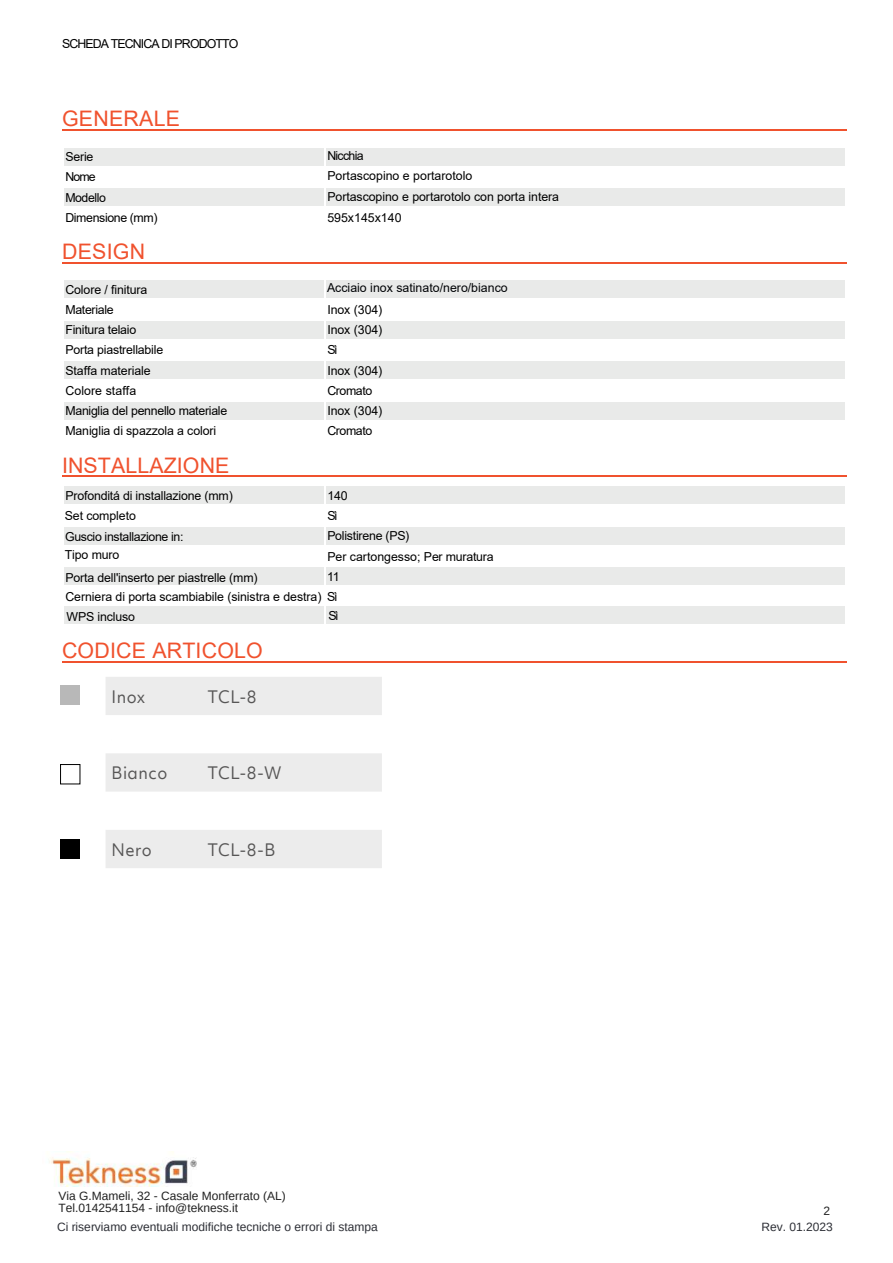
<style>
.page{position:relative;width:893px;height:1263px;background:#fff}
.page>*{position:absolute;margin:0;border:0;box-sizing:border-box;transform-origin:0 0}
.t1{font:21.3px "Arial";letter-spacing:.01em;color:#f0522e}
.t2{font:16.5px "Objektiv Mk 1";letter-spacing:.03em;color:#575656;scale:.95 1}
.t3{font:12.3px/20.2px "Arial";letter-spacing:-.015em;color:#000}
.t4{font:12.3px/21px "Arial";letter-spacing:-.03em;color:#000}
.t5{font:12.3px "Arial";color:#020407}
.t6{font:12.3px "Arial";letter-spacing:-.07em;color:#000}
.t7{font:12.3px "Arial";letter-spacing:-.035em;color:#000}
.t8{font:12.3px "Arial";letter-spacing:.005em;color:#000}
.t9{font:12.3px "Arial";letter-spacing:-.055em;color:#000}
.t10{font:12px/12px "Arimo";color:#212121}
.t11{font:12px "Arimo";color:#2c2e35}
.s1{font-style:inherit}
</style>
<div class="page">
<hr style="left:62px;top:130px;width:785px;height:1px;background:#f0522e">
<div style="left:64px;top:148px;width:260px;height:18px;background:#e9eae9"></div>
<div style="left:326px;top:148px;width:518px;height:18px;background:#e9eae9"></div>
<div style="left:64px;top:188px;width:260px;height:18px;background:#e9eae9"></div>
<div style="left:326px;top:188px;width:518px;height:18px;background:#e9eae9"></div>
<hr style="left:62px;top:262px;width:785px;height:1px;background:#f0522e">
<div style="left:64px;top:280px;width:260px;height:18px;background:#e9eae9"></div>
<div style="left:326px;top:280px;width:518px;height:18px;background:#e9eae9"></div>
<div style="left:64px;top:321px;width:260px;height:18px;background:#e9eae9"></div>
<div style="left:326px;top:321px;width:518px;height:18px;background:#e9eae9"></div>
<div style="left:64px;top:361px;width:260px;height:18px;background:#e9eae9"></div>
<div style="left:326px;top:361px;width:518px;height:18px;background:#e9eae9"></div>
<div style="left:64px;top:402px;width:260px;height:18px;background:#e9eae9"></div>
<div style="left:326px;top:402px;width:518px;height:18px;background:#e9eae9"></div>
<hr style="left:62px;top:476px;width:785px;height:1px;background:#f0522e">
<div style="left:64px;top:486px;width:260px;height:18px;background:#e9eae9"></div>
<div style="left:326px;top:486px;width:518px;height:18px;background:#e9eae9"></div>
<div style="left:64px;top:527px;width:260px;height:18px;background:#e9eae9"></div>
<div style="left:326px;top:527px;width:518px;height:18px;background:#e9eae9"></div>
<div style="left:64px;top:567px;width:260px;height:18px;background:#e9eae9"></div>
<div style="left:326px;top:567px;width:518px;height:18px;background:#e9eae9"></div>
<hr style="left:62px;top:661px;width:785px;height:1px;background:#f0522e">
<div style="left:64px;top:606px;width:260px;height:18px;background:#e9eae9"></div>
<div style="left:326px;top:606px;width:518px;height:18px;background:#e9eae9"></div>
<svg style="left:106px;top:677px;width:276px;height:191px;fill:#ececec"></svg>
<div style="left:60px;top:685px;width:20px;height:20px;background:#b8b8b8"></div>
<div style="left:60px;top:839px;width:20px;height:19px;background:#000"></div>
<div style="left:60px;top:764px;width:20px;height:20px;border:1px solid #000"></div>
<div style="left:110px;top:725px;width:172px;height:21px;background:#fff"></div>
<div style="left:104px;top:802px;width:191px;height:20px;background:#fff"></div>
<img style="left:49px;top:1151px;width:148px;height:35px">
<p class="t6" style="left:62px;top:35px;width:178px">SCHEDA TECNICA DI PRODOTTO</p>
<h1 class="t1" style="left:62px;top:104px;width:120px">GENERALE</h1>
<p class="t3" style="left:65px;top:147px;width:30px">Serie</p>
<p class="t9" style="left:327px;top:147px;width:38px">Nicchia</p>
<p class="t3" style="left:65px;top:167px;width:94px">Nome<br>Modello<br>Dimensione (mm)</p>
<p class="t3" style="left:327px;top:165px;width:233px;line-height:21px">Portascopino e portarotolo<br>Portascopino e portarotolo con porta intera<br>595x145x140</p>
<h1 class="t1" style="left:62px;top:237px;width:85px">DESIGN</h1>
<p class="t3" style="left:65px;top:279px;width:84px">Colore / finitura<br>Materiale</p>
<p class="t5" style="left:327px;top:280px;width:182px">Acciaio inox satinato/nero/bianco</p>
<p class="t3" style="left:327px;top:299px;width:57px">Inox (304)</p>
<p class="t3" style="left:65px;top:320px;width:72px">Finitura telaio</p>
<p class="t3" style="left:327px;top:320px;width:57px">Inox (304)</p>
<p class="t3" style="left:65px;top:340px;width:99px">Porta piastrellabile</p>
<p class="t3" style="left:327px;top:340px;width:12px">Sì</p>
<p class="t3" style="left:65px;top:360px;width:87px">Staffa materiale</p>
<p class="t3" style="left:327px;top:360px;width:57px">Inox (304)</p>
<p class="t8" style="left:65px;top:382px;width:72px">Colore staffa</p>
<p class="t7" style="left:327px;top:382px;width:46px">Cromato</p>
<p class="t3" style="left:65px;top:401px;width:163px">Maniglia del pennello materiale</p>
<p class="t3" style="left:327px;top:401px;width:57px">Inox (304)</p>
<p class="t3" style="left:65px;top:421px;width:152px">Maniglia di spazzola a colori</p>
<p class="t7" style="left:327px;top:423px;width:46px">Cromato</p>
<h1 class="t1" style="left:62px;top:450px;width:169px">INSTALLA<span class="s1">ZIONE</span></h1>
<p class="t3" style="left:327px;top:485px;width:168px">140<br>Sì<br>Polistirene (PS)<br>Per cartongesso; Per muratura</p>
<p class="t3" style="left:65px;top:485px;width:169px">Profonditá di installazione (mm)</p>
<p class="t4" style="left:65px;top:505px;width:120px">Set completo<br>Guscio installazione in:</p>
<p class="t3" style="left:65px;top:568px;width:194px">Porta dell'inserto per piastrelle (mm)</p>
<p class="t3" style="left:65px;top:545px;width:56px">Tipo muro</p>
<p class="t3" style="left:65px;top:566px;width:276px;text-align:right">11<br>Cerniera di porta scambiabile (sinistra e destra) Sì</p>
<h1 class="t1" style="left:62px;top:635px;width:202px"><span class="s1">CODICE</span> ARTICOLO</h1>
<p class="t4" style="left:67px;top:606px;width:70px">WPS incluso</p>
<p class="t3" style="left:328px;top:605px;width:12px">Sì</p>
<h2 class="t2" style="left:112px;top:687px;width:37px">Inox</h2>
<h2 class="t2" style="left:208px;top:687px;width:53px">TCL-8</h2>
<h2 class="t2" style="left:112px;top:764px;width:60px">Bianco</h2>
<h2 class="t2" style="left:208px;top:764px;width:79px">TCL-8-W</h2>
<h2 class="t2" style="left:112px;top:840px;width:44px">Nero</h2>
<h2 class="t2" style="left:208px;top:840px;width:73px">TCL-8-B</h2>
<p class="t10" style="left:58px;top:1190px;width:229px">Via G.Mameli, 32 - Casale Monferrato (AL)<br>Tel.0142541154 - info@tekness.it</p>
<p class="t10" style="left:824px;top:1205px;width:8px">2</p>
<p class="t11" style="left:57px;top:1220px;width:322px">Ci riserviamo eventuali modifiche tecniche o errori di stampa</p>
<p class="t11" style="left:761px;top:1220px;width:73px">Rev. 01.2023</p>
</div>
